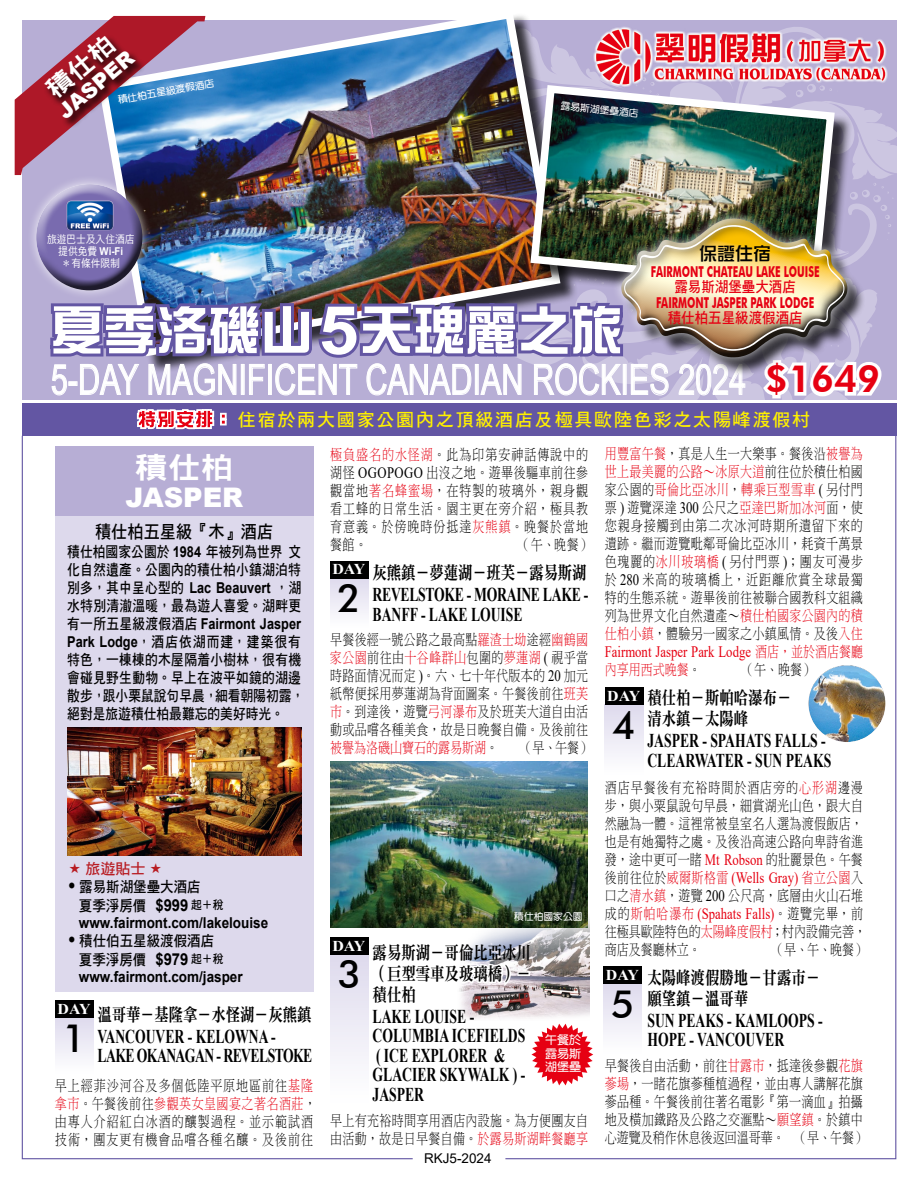
<style>
.page{position:relative;width:918px;height:1188px;background:#fff}
.page>*{position:absolute;margin:0;border:0;box-sizing:border-box;transform-origin:0 0}
.t1{font:52.5px "DF Zong Yi Std W7";color:#fff}
.t2{font:41.85px "Arial";color:#fff;scale:.73 1}
.t3{font:500 39px "Futura BT";color:#000}
.t4{font:800 37.5px "Futura BT";color:#e60012}
.t5{font:29.7px "DF Hei Std W9";color:#fff;scale:1.11 1}
.t6{font:900 27px "Arial";color:#fff}
.t7{font:900 21px "Arial";color:#fff}
.t8{font:700 19.5px/19.5px "Times New Roman";color:#000;scale:.7 1}
.t9{font:700 19.5px/19.5px "Times New Roman";letter-spacing:-.04em;color:#000;scale:.7 1}
.t10{font:700 19.5px/19.5px "Times New Roman";letter-spacing:-.02em;color:#000;scale:.7 1}
.t11{font:18px/21px "DF Ming Std W9";color:#000;scale:.8 1}
.t12{font:18px "DF Hei Std W7";letter-spacing:.1em;color:#fff100}
.t13{font:18px "DF Hei Std W7";color:#000;scale:.9 1}
.t14{font:18px "DF Zong Yi Std W5";color:#000}
.t15{font:15.9px "Times New Roman";color:#e60012;scale:.8 1}
.t16{font:15px/18px "DF Ming Std W3";letter-spacing:.03em;color:#000;text-align:justify;scale:.8 1}
.t17{font:15px/18px "DF Hei Std W7";letter-spacing:.02em;color:#000;text-align:justify;scale:.85 1}
.t18{font:15px/18px "DF Ming Std W3";letter-spacing:.08em;color:#000;scale:.8 1}
.t19{font:700 15px "Arial";color:#000;scale:.9 1}
.t20{font:700 15px "Futura BT";color:#e60012;scale:.65 1}
.t21{font:15px/18.8px "DF Hei Std W7";color:#000;scale:.9 1}
.t22{font:15px/18px "DF Ming Std W3";color:#000;scale:.8 1}
.t23{font:700 15px "Arial";color:#000;scale:.85 1}
.t24{font:15px "DF Hei Std W7";color:#e60012;scale:.9 1}
.t25{font:700 15px "Times New Roman";letter-spacing:-.045em;color:#fff;scale:1.06 1}
.t26{font:15px "DF Ming Std W3";color:#e60012;scale:.8 1}
.t27{font:15px "DF Hei Std W7";color:#b81c22}
.t28{font:13.5px "Arial";color:#000}
.t29{font:12px/13.5px "DF Yuan Std W7";color:#fff;text-align:justify}
.t30{font:10.8px "DF Hei Std W5";color:#fff;scale:.9 1}
.t31{font:700 10.8px "Arial";color:#fff;scale:.9 1}
.t32{font:9.75px "DF Yuan Std W7";color:#fff}
.s1{font-family:"DF Hei Std W5";font-weight:400}
.s2{font-family:"Arial";font-weight:700;font-size:66.9px}
.s3{font-family:"Arial";font-weight:700}
.s4{font-family:"DF Hei Std W7";font-weight:400}
.s5{font-family:"Arial";font-weight:700;font-size:16.5px}
.s6{font-size:12px}
.s7{color:#e60012}
.s8{font-family:"Times New Roman";font-size:15.9px}
.s9{font-family:"DF Ming Std W3";font-size:15px}
.s10{color:#000}
.s11{font-family:"Times New Roman";font-size:15.9px;color:#e60012}
.s12{font-family:"DF Ming Std W3";font-size:15px;color:#000}
</style>
<div class="page">
<img style="left:459px;top:929px;width:45px;height:90px">
<svg style="left:459px;top:938px;width:45px;height:52px"></svg>
<img style="left:414px;top:762px;width:90px;height:166px">
<img style="left:21px;top:473px;width:393px;height:687px">
<svg style="left:504px;top:473px;width:393px;height:687px"></svg>
<div style="left:330px;top:577px;width:38px;height:52px;background:linear-gradient(to bottom,#dedaed,#feffff)"></div>
<div style="left:330px;top:561px;width:38px;height:17px;background:#000"></div>
<div style="left:330px;top:953px;width:38px;height:153px;background:linear-gradient(to bottom,#dddaed,#fff)"></div>
<div style="left:330px;top:937px;width:38px;height:17px;background:#000"></div>
<div style="left:605px;top:704px;width:38px;height:73px;background:linear-gradient(to bottom,#dddaed,#fff)"></div>
<div style="left:605px;top:688px;width:38px;height:17px;background:#000"></div>
<div style="left:604px;top:983px;width:38px;height:72px;background:linear-gradient(to bottom,#dedaed,#fff)"></div>
<div style="left:604px;top:967px;width:38px;height:17px;background:#000"></div>
<div style="left:55px;top:1017px;width:39px;height:58px;background:linear-gradient(to bottom,#dddaed,#fff)"></div>
<div style="left:55px;top:1001px;width:39px;height:17px;background:#000"></div>
<svg style="left:531px;top:1024px;width:62px;height:61px"></svg>
<svg style="left:70px;top:863px;width:10px;height:10px"></svg>
<svg style="left:151px;top:863px;width:10px;height:10px"></svg>
<svg style="left:69px;top:883px;width:6px;height:5px"></svg>
<svg style="left:69px;top:937px;width:6px;height:5px"></svg>
<img style="left:15px;top:16px;width:882px;height:457px">
<h3 class="t7" style="left:51px;top:102px;width:93px;rotate:-40deg">JASPER</h3>
<p class="t32" style="left:117px;top:95px;width:99px;rotate:-10deg">積仕柏五星級渡假酒店</p>
<p class="t32" style="left:562px;top:100px;width:79px;rotate:6deg">露易斯湖堡壘酒店</p>
<p class="t30" style="left:47px;top:233px;width:99px">旅遊巴士及入住酒店</p>
<p class="t31" style="left:58px;top:244px;width:74px"><span class="s1">提供免費</span> Wi-Fi</p>
<p class="t30" style="left:62px;top:258px;width:66px">＊有條件限制</p>
<p class="t14" style="left:699px;top:244px;width:73px">保證住宿</p>
<p class="t20" style="left:651px;top:262px;width:261px">FAIRMONT CHATEAU LAKE LOUISE</p>
<p class="t24" style="left:674px;top:278px;width:136px">露易斯湖堡壘大酒店</p>
<p class="t20" style="left:656px;top:294px;width:245px">FAIRMONT JASPER PARK LODGE</p>
<p class="t24" style="left:668px;top:310px;width:151px">積仕柏五星級渡假酒店</p>
<h1 class="t1" style="left:51px;top:302px;width:573px">夏季洛磯山<span class="s2">5</span>天瑰麗之旅</h1>
<h2 class="t2" style="left:51px;top:351px;width:954px">5-DAY MAGNIFICENT CANADIAN ROCKIES 2024</h2>
<h3 class="t4" style="left:765px;top:356px;width:116px">$1649</h3>
<p class="t12" style="left:238px;top:410px;width:574px">住宿於兩大國家公園內之頂級酒店及極具歐陸色彩之太陽峰渡假村</p>
<h3 class="t5" style="left:135px;top:451px;width:91px">積仕柏</h3>
<h3 class="t6" style="left:125px;top:478px;width:119px">JASPER</h3>
<p class="t13" style="left:95px;top:522px;width:200px">積仕柏五星級『木』酒店</p>
<p class="t17" style="left:67px;top:542px;width:277px">積仕柏國家公園於 <span class="s3">1984</span> 年被列為世界 文化自然遺產。公園內的積仕柏小鎮湖泊特別多，其中呈心型的 <span class="s3">Lac Beauvert</span> ，湖水特別清澈溫暖，最為遊人喜愛。湖畔更</p>
<p class="t23" style="left:67px;top:613px;width:277px"><span class="s4">有一所五星級渡假酒店</span> Fairmont Jasper</p>
<p class="t17" style="left:67px;top:632px;width:280px;text-align:left"><span class="s3">Park Lodge</span>，酒店依湖而建，建築很有特色，一棟棟的木屋隔着小樹林，很有機會碰見野生動物。早上在波平如鏡的湖邊散步，跟小栗鼠說句早晨，細看朝陽初露，絕對是旅遊積仕柏最難忘的美好時光。</p>
<p class="t27" style="left:85px;top:860px;width:61px">旅遊貼士</p>
<p class="t21" style="left:79px;top:877px;width:162px">露易斯湖堡壘大酒店<br>夏季淨房價 <span class="s5">$999</span> <span class="s6">起＋稅</span></p>
<p class="t19" style="left:79px;top:912px;width:212px">www.fairmont.com/lakelouise</p>
<p class="t21" style="left:79px;top:931px;width:162px">積仕伯五星級渡假酒店夏季淨房價 <span class="s5">$979</span> <span class="s6">起＋稅</span></p>
<p class="t19" style="left:79px;top:966px;width:183px">www.fairmont.com/jasper</p>
<p class="t25" style="left:58px;top:998px;width:33px">DAY</p>
<p class="t11" style="left:98px;top:1004px;width:269px">溫哥華－基隆拿－水怪湖－灰熊鎮</p>
<h3 class="t9" style="left:98px;top:1026px;width:308px">VANCOUVER - KELOWNA -<br>LAKE OKANAGAN - REVELSTOKE</h3>
<p class="t18" style="left:55px;top:1076px;width:328px">早上經菲沙河谷及多個低陸平原地區前往<span class="s7">基隆拿市</span>。午餐後前往<span class="s7">參觀英女皇國宴之著名酒莊</span>，由專人介紹紅白冰酒的釀製過程。並示範試酒技術，團友更有機會品嚐各種名釀。及後前往</p>
<h3 class="t3" style="left:63px;top:1014px;width:25px">1</h3>
<p class="t16" style="left:330px;top:446px;width:324px"><span class="s7">極負盛名的水怪湖</span>。此為印第安神話傳說中的湖怪 <span class="s8">OGOPOGO</span> 出沒之地。遊畢後驅車前往參觀當地<span class="s7">著名蜂蜜場</span>，在特製的玻璃外，親身觀看工蜂的日常生活。園主更在旁介紹，極具教育意義。於傍晚時份抵達<span class="s7">灰熊鎮</span>。晚餐於當地餐館。</p>
<p class="t16" style="left:518px;top:536px;width:93px">（午、晚餐）</p>
<p class="t11" style="left:373px;top:562px;width:269px">灰熊鎮－夢蓮湖－班芙－露易斯湖</p>
<h3 class="t10" style="left:373px;top:584px;width:310px">REVELSTOKE - MORAINE LAKE -<br>BANFF - LAKE LOUISE</h3>
<p class="t16" style="left:330px;top:631px;width:324px">早餐後經一號公路之最高點<span class="s7">羅渣士坳</span>途經<span class="s7">幽鶴國家公園</span>前往由<span class="s7">十谷峰群山</span>包圍的<span class="s7">夢蓮湖</span> <span class="s8">(</span> 視乎當時路面情况而定 <span class="s8">)</span>。六、七十年代版本的 <span class="s8">20</span> 加元紙幣便採用夢蓮湖為背面圖案。午餐後前往<span class="s7">班芙市</span>。到達後，遊覽<span class="s7">弓河瀑布</span>及於班芙大道自由活動或品嚐各種美食，故是日晚餐自備。及後前往<span class="s7">被譽為洛磯山寶石的露易斯湖</span>。</p>
<p class="t25" style="left:332px;top:559px;width:33px">DAY</p>
<h3 class="t3" style="left:337px;top:574px;width:25px">2</h3>
<p class="t16" style="left:520px;top:739px;width:90px">（早、午餐）</p>
<p class="t32" style="left:514px;top:911px;width:70px">積仕柏國家公園</p>
<p class="t25" style="left:332px;top:935px;width:33px">DAY</p>
<h3 class="t3" style="left:337px;top:951px;width:25px">3</h3>
<p class="t11" style="left:373px;top:942px;width:200px;text-align:justify">露易斯湖－哥倫比亞冰川（巨型雪車及玻璃橋）－積仕柏</p>
<h3 class="t8" style="left:373px;top:1006px;width:220px">LAKE LOUISE -<br>COLUMBIA ICEFIELDS ( ICE EXPLORER &amp;<br>GLACIER SKYWALK ) -<br>JASPER</h3>
<p class="t16" style="left:330px;top:1111px;width:324px">早上有充裕時間享用酒店內設施。為方便團友自由活動，故是日早餐自備。<span class="s7">於露易斯湖畔餐廳享</span></p>
<p class="t28" style="left:424px;top:1149px;width:69px">RKJ5-2024</p>
<p class="t29" style="left:545px;top:1033px;width:37px">午餐於露易斯湖堡壘</p>
<p class="t16" style="left:605px;top:445px;width:324px"><span class="s7">用豐富午餐</span>，真是人生一大樂事。餐後沿<span class="s7">被譽為世上最美麗的公路～冰原大道</span>前往位於積仕柏國家公園的<span class="s7">哥倫比亞冰川</span>，<span class="s7">轉乘巨型雪車</span> <span class="s8">(</span> 另付門票 <span class="s8">)</span> 遊覽深達 <span class="s8">300</span> 公尺之<span class="s7">亞達巴斯加冰河</span>面，使您親身接觸到由第二次冰河時期所遺留下來的遺跡。繼而遊覽毗鄰哥倫比亞冰川，耗資千萬景色瑰麗的<span class="s7">冰川玻璃橋</span> <span class="s8">(</span> 另付門票 <span class="s8">)</span>；團友可漫步於 <span class="s8">280</span> 米高的玻璃橋上，近距離欣賞全球最獨特的生態系統。遊畢後前往被聯合國教科文組織列為世界文化自然遺產～<span class="s7">積仕柏國家公園內的積仕柏小鎮</span>，體驗另一國家之小鎮風情。及後<span class="s7">入住</span></p>
<p class="t15" style="left:605px;top:641px;width:324px">Fairmont Jasper Park Lodge <span class="s9">酒店，並於酒店餐廳</span></p>
<p class="t26" style="left:605px;top:662px;width:121px">內享用西式晚餐<span class="s10">。</span></p>
<p class="t16" style="left:742px;top:661px;width:91px">（午、晚餐）</p>
<p class="t11" style="left:647px;top:687px;width:181px">積仕柏－斯帕哈瀑布－清水鎮－太陽峰</p>
<h3 class="t8" style="left:647px;top:730px;width:264px">JASPER - SPAHATS FALLS -<br>CLEARWATER - SUN PEAKS</h3>
<p class="t16" style="left:605px;top:778px;width:324px">酒店早餐後有充裕時間於酒店旁的<span class="s7">心形湖</span>邊漫步，與小粟鼠說句早晨，細賞湖光山色，跟大自然融為一體。這裡常被皇室名人選為渡假飯店，也是有她獨特之處。及後沿高速公路向卑詩省進發，途中更可一睹 <span class="s11">Mt Robson</span> 的壯麗景色。午餐</p>
<p class="t15" style="left:605px;top:866px;width:324px"><span class="s12">後前往位於</span><span class="s9">威爾斯格雷</span> (Wells Gray) <span class="s9">省立公園</span><span class="s12">入</span></p>
<p class="t16" style="left:605px;top:886px;width:324px">口之<span class="s7">清水鎮</span>，遊覽 <span class="s8">200</span> 公尺高，底層由火山石堆</p>
<p class="t15" style="left:605px;top:902px;width:324px"><span class="s12">成的</span><span class="s9">斯帕哈瀑布</span> (Spahats Falls)<span class="s12">。遊覽完畢，前</span></p>
<p class="t22" style="left:605px;top:922px;width:328px">往極具歐陸特色的<span class="s7">太陽峰度假村</span>；村內設備完善，商店及餐廳林立。</p>
<p class="t25" style="left:607px;top:686px;width:33px">DAY</p>
<h3 class="t3" style="left:612px;top:701px;width:25px">4</h3>
<p class="t16" style="left:772px;top:940px;width:119px">（早、午、晚餐）</p>
<p class="t11" style="left:647px;top:967px;width:218px">太陽峰渡假勝地－甘露市－願望鎮－溫哥華</p>
<h3 class="t8" style="left:647px;top:1010px;width:252px">SUN PEAKS - KAMLOOPS -<br>HOPE - VANCOUVER</h3>
<p class="t16" style="left:605px;top:1056px;width:328px;text-align:left">早餐後自由活動，前往<span class="s7">甘露市</span>，抵達後參觀<span class="s7">花旗蔘場</span>，一睹花旗蔘種植過程，並由專人講解花旗蔘品種。午餐後前往著名電影『第一滴血』拍攝地及橫加鐵路及公路之交滙點～<span class="s7">願望鎮</span>。於鎮中心遊覽及稍作休息後返回溫哥華。 （早、午餐）</p>
<p class="t25" style="left:606px;top:964px;width:33px">DAY</p>
<h3 class="t3" style="left:611px;top:980px;width:25px">5</h3>
</div>
